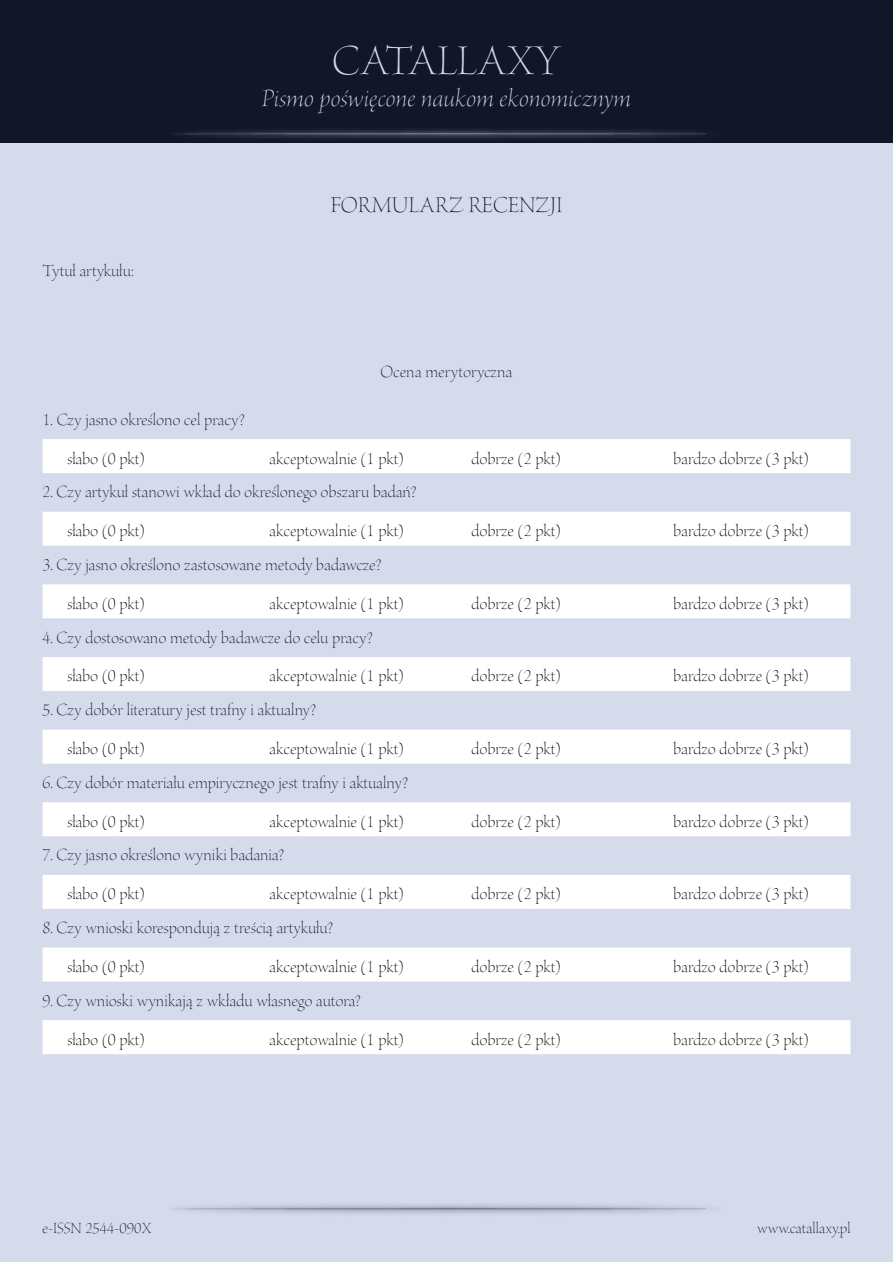
<style>
.page{position:relative;width:893px;height:1263px;background:#fff}
.page>*{position:absolute;margin:0;border:0;box-sizing:border-box;transform-origin:0 0}
.t1{font:45px "Brioso Pro Light Poster";color:#d6dbec}
.t2{font:27px "Brioso Pro Light Poster It";letter-spacing:.005em;color:#d6dbec}
.t3{font:24px "Brioso Pro Light Poster";color:#121728}
.t4{font:18px "Brioso Pro Light Poster";letter-spacing:.005em;color:#000}
.t5{font:18px "Brioso Pro Light Poster";letter-spacing:.005em;color:#121728}
.t6{font:16.5px "Brioso Pro Light Poster";color:#121728}
</style>
<div class="page">
<div style="left:0;top:0;width:893px;height:144px;background:#121728"></div>
<div style="left:0;top:143px;width:893px;height:1118px;background:#d6dbec"></div>
<div style="left:43px;top:439px;width:807px;height:34px;background:#fff"></div>
<div style="left:43px;top:512px;width:807px;height:34px;background:#fff"></div>
<div style="left:43px;top:584px;width:807px;height:34px;background:#fff"></div>
<div style="left:43px;top:657px;width:807px;height:34px;background:#fff"></div>
<div style="left:43px;top:730px;width:807px;height:34px;background:#fff"></div>
<div style="left:43px;top:802px;width:807px;height:34px;background:#fff"></div>
<div style="left:43px;top:875px;width:807px;height:34px;background:#fff"></div>
<div style="left:43px;top:947px;width:807px;height:34px;background:#fff"></div>
<div style="left:43px;top:1020px;width:807px;height:34px;background:#fff"></div>
<img style="left:176px;top:129px;width:530px;height:10px">
<h1 class="t1" style="left:332px;top:37px;width:230px">CATALLAXY</h1>
<h2 class="t2" style="left:262px;top:81px;width:371px">Pismo poświęcone naukom ekonomicznym</h2>
<p class="t5" style="left:43px;top:261px;width:93px">Tytuł artykułu:</p>
<h3 class="t3" style="left:331px;top:192px;width:233px">FORMULARZ RECENZJI</h3>
<p class="t5" style="left:380px;top:363px;width:134px">Ocena merytoryczna</p>
<p class="t5" style="left:43px;top:410px;width:204px">1. Czy jasno określono cel pracy?</p>
<p class="t4" style="left:68px;top:449px;width:78px">słabo (0 pkt)</p>
<p class="t4" style="left:270px;top:449px;width:135px">akceptowalnie (1 pkt)</p>
<p class="t4" style="left:472px;top:449px;width:90px">dobrze (2 pkt)</p>
<p class="t4" style="left:673px;top:449px;width:136px">bardzo dobrze (3 pkt)</p>
<p class="t5" style="left:42px;top:482px;width:375px">2. Czy artykuł stanowi wkład do określonego obszaru badań?</p>
<p class="t4" style="left:68px;top:521px;width:78px">słabo (0 pkt)</p>
<p class="t4" style="left:270px;top:521px;width:135px">akceptowalnie (1 pkt)</p>
<p class="t4" style="left:472px;top:521px;width:90px">dobrze (2 pkt)</p>
<p class="t4" style="left:673px;top:521px;width:136px">bardzo dobrze (3 pkt)</p>
<p class="t5" style="left:42px;top:555px;width:341px">3. Czy jasno określono zastosowane metody badawcze?</p>
<p class="t4" style="left:68px;top:594px;width:78px">słabo (0 pkt)</p>
<p class="t4" style="left:270px;top:594px;width:135px">akceptowalnie (1 pkt)</p>
<p class="t4" style="left:472px;top:594px;width:90px">dobrze (2 pkt)</p>
<p class="t4" style="left:673px;top:594px;width:136px">bardzo dobrze (3 pkt)</p>
<p class="t5" style="left:42px;top:628px;width:332px">4. Czy dostosowano metody badawcze do celu pracy?</p>
<p class="t4" style="left:68px;top:667px;width:78px">słabo (0 pkt)</p>
<p class="t4" style="left:270px;top:667px;width:135px">akceptowalnie (1 pkt)</p>
<p class="t4" style="left:472px;top:667px;width:90px">dobrze (2 pkt)</p>
<p class="t4" style="left:673px;top:667px;width:136px">bardzo dobrze (3 pkt)</p>
<p class="t5" style="left:42px;top:700px;width:275px">5. Czy dobór literatury jest trafny i aktualny?</p>
<p class="t4" style="left:68px;top:739px;width:78px">słabo (0 pkt)</p>
<p class="t4" style="left:270px;top:739px;width:135px">akceptowalnie (1 pkt)</p>
<p class="t4" style="left:472px;top:739px;width:90px">dobrze (2 pkt)</p>
<p class="t4" style="left:673px;top:739px;width:136px">bardzo dobrze (3 pkt)</p>
<p class="t5" style="left:42px;top:773px;width:367px">6. Czy dobór materiału empirycznego jest trafny i aktualny?</p>
<p class="t4" style="left:68px;top:812px;width:78px">słabo (0 pkt)</p>
<p class="t4" style="left:270px;top:812px;width:135px">akceptowalnie (1 pkt)</p>
<p class="t4" style="left:472px;top:812px;width:90px">dobrze (2 pkt)</p>
<p class="t4" style="left:673px;top:812px;width:136px">bardzo dobrze (3 pkt)</p>
<p class="t5" style="left:42px;top:846px;width:243px">7. Czy jasno określono wyniki badania?</p>
<p class="t4" style="left:68px;top:885px;width:78px">słabo (0 pkt)</p>
<p class="t4" style="left:270px;top:885px;width:135px">akceptowalnie (1 pkt)</p>
<p class="t4" style="left:472px;top:885px;width:90px">dobrze (2 pkt)</p>
<p class="t4" style="left:673px;top:885px;width:136px">bardzo dobrze (3 pkt)</p>
<p class="t5" style="left:42px;top:918px;width:292px">8. Czy wnioski korespondują z treścią artykułu?</p>
<p class="t4" style="left:68px;top:957px;width:78px">słabo (0 pkt)</p>
<p class="t4" style="left:270px;top:957px;width:135px">akceptowalnie (1 pkt)</p>
<p class="t4" style="left:472px;top:957px;width:90px">dobrze (2 pkt)</p>
<p class="t4" style="left:673px;top:957px;width:136px">bardzo dobrze (3 pkt)</p>
<p class="t5" style="left:42px;top:991px;width:320px">9. Czy wnioski wynikają z wkładu własnego autora?</p>
<p class="t4" style="left:68px;top:1030px;width:78px">słabo (0 pkt)</p>
<p class="t4" style="left:270px;top:1030px;width:135px">akceptowalnie (1 pkt)</p>
<p class="t4" style="left:472px;top:1030px;width:90px">dobrze (2 pkt)</p>
<p class="t4" style="left:673px;top:1030px;width:136px">bardzo dobrze (3 pkt)</p>
<p class="t6" style="left:43px;top:1219px;width:111px">e-ISSN 2544-090X</p>
<p class="t6" style="left:757px;top:1219px;width:95px">www.catallaxy.pl</p>
</div>
